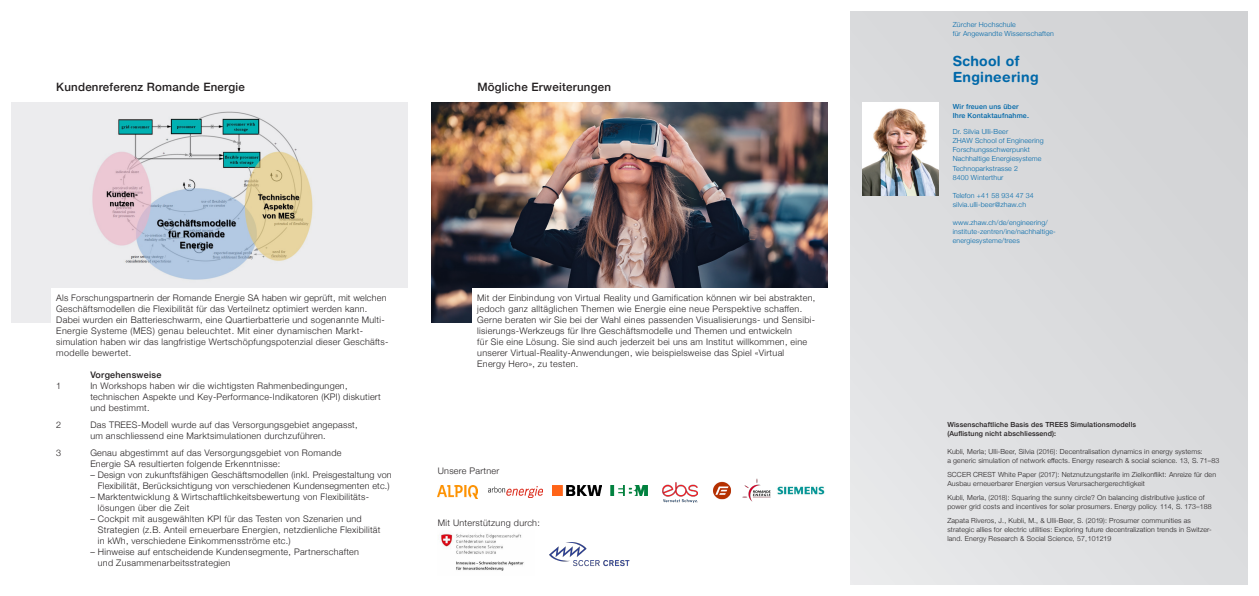
<style>
.page{position:relative;width:1259px;height:596px;background:#fff}
.page>*{position:absolute;margin:0;border:0;box-sizing:border-box;transform-origin:0 0}
.t1{font:700 14px/16px "Helvetica Rounded";letter-spacing:.02em;color:#0068a9}
.t2{font:500 11.5px "Helvetica Neue";letter-spacing:.02em;color:#231f20}
.t3{font:300 9px/11px "Helvetica Neue";letter-spacing:.03em;color:#231f20}
.t4{font:500 9px "Helvetica Neue";letter-spacing:.03em;color:#231f20}
.t5{font:300 7px/9px "Helvetica Neue";letter-spacing:.02em;color:#231f20}
.t6{font:300 7px/9px "Helvetica Neue";letter-spacing:.02em;color:#0068a9}
.t7{font:500 7px/9px "Helvetica Neue";letter-spacing:.02em;color:#231f20}
.t8{font:500 7px/9px "Helvetica Neue";letter-spacing:.02em;color:#0068a9}
</style>
<div class="page">
<img style="left:431px;top:102px;width:397px;height:221px">
<div style="left:11px;top:102px;width:397px;height:221px;background:#ececee"></div>
<div style="left:51px;top:288px;width:369px;height:49px;background:#fff"></div>
<div style="left:472px;top:288px;width:367px;height:49px;background:#fff"></div>
<img style="left:92px;top:111px;width:221px;height:169px">
<img style="left:440px;top:533px;width:84px;height:38px">
<img style="left:550px;top:542px;width:80px;height:24px">
<img style="left:489px;top:486px;width:54px;height:11px">
<img style="left:552px;top:485px;width:49px;height:10px">
<img style="left:611px;top:485px;width:37px;height:10px">
<img style="left:777px;top:486px;width:48px;height:9px">
<img style="left:438px;top:485px;width:39px;height:12px">
<img style="left:713px;top:481px;width:18px;height:19px">
<img style="left:663px;top:482px;width:34px;height:20px">
<img style="left:742px;top:478px;width:29px;height:23px">
<div style="left:850px;top:11px;width:397px;height:573px;background:#dadbdd"></div>
<img style="left:862px;top:102px;width:76px;height:94px">
<p class="t2" style="left:56px;top:77px;width:190px">Kundenreferenz Romande Energie</p>
<p class="t2" style="left:477px;top:77px;width:135px">Mögliche Erweiterungen</p>
<p class="t3" style="left:56px;top:291px;width:334px">Als Forschungspartnerin der Romande Energie SA haben wir geprüft, mit welchen Geschäftsmodellen die Flexibilität für das Verteilnetz optimiert werden kann.<br>Dabei wurden ein Batterieschwarm, eine Quartierbatterie und sogenannte Multi-Energie Systeme (MES) genau beleuchtet. Mit einer dynamischen Markt&shy;simulation haben wir das langfristige Wertschöpfungspotenzial dieser Geschäfts&shy;modelle bewertet.</p>
<p class="t4" style="left:90px;top:367px;width:73px">Vorgehensweise</p>
<p class="t3" style="left:56px;top:379px;width:7px">1</p>
<p class="t3" style="left:90px;top:379px;width:292px">In Workshops haben wir die wichtigsten Rahmenbedingungen, technischen Aspekte und Key-Performance-Indikatoren (KPI) diskutiert und bestimmt.</p>
<p class="t3" style="left:56px;top:418px;width:7px">2</p>
<p class="t3" style="left:90px;top:418px;width:269px">Das TREES-Modell wurde auf das Versorgungsgebiet angepasst, um anschliessend eine Marktsimulationen durchzuführen.</p>
<p class="t3" style="left:56px;top:446px;width:7px">3</p>
<p class="t3" style="left:90px;top:446px;width:253px">Genau abgestimmt auf das Versorgungsgebiet von Romande<br>Energie SA resultierten folgende Erkenntnisse:</p>
<p class="t3" style="left:90px;top:468px;width:303px;text-align:right">– Design von zukunftsfähigen Geschäftsmodellen (inkl. Preisgestaltung von<br>Flexibilität, Berücksichtigung von verschiedenen Kundensegmenten etc.)</p>
<p class="t3" style="left:98px;top:490px;width:272px;text-indent:-8px">– Marktentwicklung &amp; Wirtschaftlichkeitsbewertung von Flexibilitäts&shy;lösungen über die Zeit</p>
<p class="t3" style="left:98px;top:512px;width:284px;text-indent:-8px">– Cockpit mit ausgewählten KPI für das Testen von Szenarien und<br>Strategien (z.B. Anteil erneuerbare Energien, netzdienliche Flexibilität in kWh, verschiedene Einkommensströme etc.)</p>
<p class="t3" style="left:98px;top:545px;width:263px;text-indent:-8px">– Hinweise auf entscheidende Kundensegmente, Partnerschaften und Zusammenarbeitsstrategien</p>
<p class="t3" style="left:477px;top:291px;width:340px">Mit der Einbindung von Virtual Reality und Gamification können wir bei abstrakten, jedoch ganz alltäglichen Themen wie Energie eine neue Perspektive schaffen.<br>Gerne beraten wir Sie bei der Wahl eines passenden Visualisierungs- und Sensibi&shy;lisierungs-Werkzeugs für Ihre Geschäftsmodelle und Themen und entwickeln<br>für Sie eine Lösung. Sie sind auch jederzeit bei uns am Institut willkommen, eine unserer Virtual-Reality-Anwendungen, wie beispielsweise das Spiel «Virtual<br>Energy Hero», zu testen.</p>
<p class="t3" style="left:438px;top:464px;width:63px">Unsere Partner</p>
<p class="t3" style="left:438px;top:516px;width:104px">Mit Unterstützung durch:</p>
<p class="t6" style="left:952px;top:19px;width:103px">Zürcher Hochschule<br>für Angewandte Wissenschaften</p>
<h1 class="t1" style="left:952px;top:53px;width:87px">School of<br>Engineering</h1>
<p class="t8" style="left:952px;top:102px;width:78px">Wir freuen uns über<br>Ihre Kontaktaufnahme.</p>
<p class="t6" style="left:952px;top:127px;width:92px">Dr. Silvia Ulli-Beer<br>ZHAW School of Engineering<br>Forschungsschwerpunkt<br>Nachhaltige Energiesysteme<br>Technoparkstrasse 2<br>8400 Winterthur</p>
<p class="t6" style="left:952px;top:190px;width:83px">Telefon +41 58 934 47 34 silvia.ulli-beer@zhaw.ch</p>
<p class="t6" style="left:952px;top:217px;width:105px">www.zhaw.ch/de/engineering/ institute-zentren/ine/nachhaltige&shy;energiesysteme/trees</p>
<p class="t7" style="left:947px;top:419px;width:190px">Wissenschaftliche Basis des TREES Simulationsmodells (Auflistung nicht abschliessend):</p>
<p class="t5" style="left:947px;top:446px;width:273px">Kubli, Merla; Ulli-Beer, Silvia (2016): Decentralisation dynamics in energy systems:<br>a generic simulation of network effects. Energy research &amp; social science. 13, S. 71–83</p>
<p class="t5" style="left:947px;top:469px;width:270px">SCCER CREST White Paper (2017): Netznutzungstarife im Zielkonflikt: Anreize fü r den<br>Ausbau erneuerbarer Energien versus Verursachergerechtigkeit</p>
<p class="t5" style="left:947px;top:492px;width:266px">Kubli, Merla, (2018): Squaring the sunny circle? On balancing distributive justice of power grid costs and incentives for solar prosumers. Energy policy. 114, S. 173–188</p>
<p class="t5" style="left:947px;top:515px;width:266px">Zapata Riveros, J., Kubli, M., &amp; Ulli-Beer, S. (2019): Prosumer communities as strategic allies for electric utilities: Exploring future decentralization trends in Switzer&shy;land. Energy Research &amp; Social Science, 57, 101219</p>
</div>
